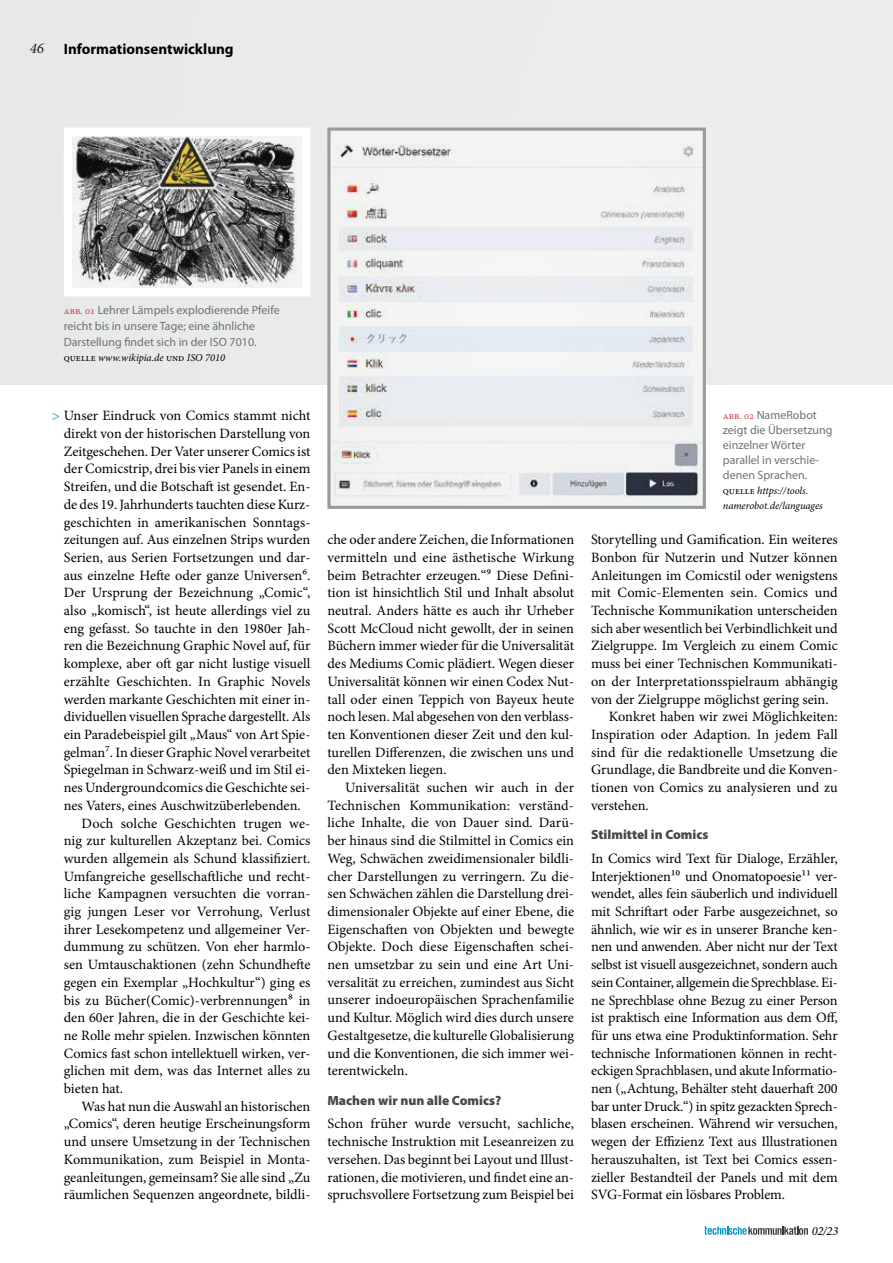
<style>
.page{position:relative;width:893px;height:1263px;background:#fff}
.page>*{position:absolute;margin:0;border:0;box-sizing:border-box;transform-origin:0 0}
.t1{font:700 15px "Myriad Pro";color:#000}
.t2{font:italic 15px "Minion Pro";color:#000}
.t3{font:14.25px/17.7px "Minion Pro";letter-spacing:-.005em;color:#000;text-align:justify}
.t4{font:14.25px "Minion Pro";letter-spacing:.015em;color:#000}
.t5{font:900 13.35px "Myriad Pro";color:#474847}
.t6{font:italic 12.45px "Minion Pro";color:#000}
.t7{font:12px/14.9px "Myriad Pro";color:#6b7471}
.t8{font:italic 10.5px/15px "Minion Pro";letter-spacing:-.005em;color:#000}
.s1{font-family:"Minion Pro";font-size:10.5px;color:#d43b4f}
.s2{font-style:normal}
.s3{font-style:italic;color:#0090c9}
</style>
<div class="page">
<svg style="left:705px;top:1226px;width:103px;height:9px"></svg>
<div style="left:0;top:0;width:893px;height:385px;background:#ebebeb"></div>
<div style="left:64px;top:128px;width:246px;height:168px;background:#fff"></div>
<svg style="left:72px;top:136px;width:230px;height:152px"></svg>
<svg style="left:327px;top:128px;width:379px;height:381px"></svg>
<p class="t2" style="left:30px;top:38px;width:16px">46</p>
<p class="t1" style="left:64px;top:39px;width:171px">Informationsentwicklung</p>
<p class="t7" style="left:64px;top:302px;width:217px;line-height:15.8px"><span class="s1">abb. 01</span> Lehrer Lämpels explodierende Pfeife reicht bis in unsere Tage; eine ähnliche<br>Darstellung findet sich in der ISO 7010.</p>
<p class="t8" style="left:64px;top:350px;width:163px"><span class="s2">quelle</span> www.wikipia.de <span class="s2">und</span> ISO 7010</p>
<p class="t3" style="left:51px;top:407px;width:261px"><span class="s3">&gt;</span> Unser Eindruck von Comics stammt nicht</p>
<p class="t3" style="left:64px;top:425px;width:248px">direkt von der historischen Darstellung von</p>
<p class="t3" style="left:64px;top:442px;width:248px">Zeitgeschehen. Der Vater unserer Comics ist</p>
<p class="t3" style="left:64px;top:460px;width:248px">der Comicstrip, drei bis vier Panels in einem</p>
<p class="t3" style="left:64px;top:478px;width:248px">Streifen, und die Botschaft ist gesendet. En-</p>
<p class="t3" style="left:64px;top:495px;width:248px">de des 19. Jahrhunderts tauchten diese Kurz-</p>
<p class="t3" style="left:64px;top:513px;width:248px">geschichten in amerikanischen Sonntags-</p>
<p class="t3" style="left:64px;top:531px;width:248px">zeitungen auf. Aus einzelnen Strips wurden</p>
<p class="t3" style="left:64px;top:549px;width:248px">Serien, aus Serien Fortsetzungen und dar-</p>
<p class="t3" style="left:64px;top:566px;width:248px">aus einzelne Hefte oder ganze Universen⁶.</p>
<p class="t3" style="left:64px;top:584px;width:248px">Der Ursprung der Bezeichnung „Comic“,</p>
<p class="t3" style="left:64px;top:602px;width:248px">also „komisch“, ist heute allerdings viel zu</p>
<p class="t3" style="left:64px;top:619px;width:248px">eng gefasst. So tauchte in den 1980er Jah-</p>
<p class="t3" style="left:64px;top:637px;width:248px">ren die Bezeichnung Graphic Novel auf, für</p>
<p class="t3" style="left:64px;top:655px;width:248px">komplexe, aber oft gar nicht lustige visuell</p>
<p class="t3" style="left:64px;top:672px;width:248px">erzählte Geschichten. In Graphic Novels</p>
<p class="t3" style="left:64px;top:690px;width:248px">werden markante Geschichten mit einer in-</p>
<p class="t3" style="left:64px;top:708px;width:248px">dividuellen visuellen Sprache dargestellt. Als</p>
<p class="t3" style="left:64px;top:726px;width:248px">ein Paradebeispiel gilt „Maus“ von Art Spie-</p>
<p class="t3" style="left:64px;top:743px;width:248px">gelman⁷. In dieser Graphic Novel verarbeitet</p>
<p class="t3" style="left:64px;top:761px;width:248px">Spiegelman in Schwarz-weiß und im Stil ei-</p>
<p class="t3" style="left:64px;top:779px;width:248px">nes Undergroundcomics die Geschichte sei-</p>
<p class="t3" style="left:64px;top:796px;width:238px">nes Vaters, eines Auschwitzüberlebenden.</p>
<p class="t4" style="left:82px;top:813px;width:230px">Doch solche Geschichten trugen we-</p>
<p class="t3" style="left:64px;top:832px;width:248px">nig zur kulturellen Akzeptanz bei. Comics</p>
<p class="t3" style="left:64px;top:849px;width:248px">wurden allgemein als Schund klassifiziert.</p>
<p class="t3" style="left:64px;top:867px;width:248px">Umfangreiche gesellschaftliche und recht-</p>
<p class="t3" style="left:64px;top:885px;width:248px">liche Kampagnen versuchten die vorran-</p>
<p class="t3" style="left:64px;top:903px;width:248px">gig jungen Leser vor Verrohung, Verlust</p>
<p class="t3" style="left:64px;top:920px;width:248px">ihrer Lesekompetenz und allgemeiner Ver-</p>
<p class="t3" style="left:64px;top:938px;width:248px">dummung zu schützen. Von eher harmlo-</p>
<p class="t3" style="left:64px;top:956px;width:248px">sen Umtauschaktionen (zehn Schundhefte</p>
<p class="t3" style="left:64px;top:973px;width:248px">gegen ein Exemplar „Hochkultur“) ging es</p>
<p class="t3" style="left:64px;top:991px;width:248px">bis zu Bücher(Comic)-verbrennungen⁸ in</p>
<p class="t3" style="left:64px;top:1009px;width:248px">den 60er Jahren, die in der Geschichte kei-</p>
<p class="t3" style="left:64px;top:1026px;width:248px">ne Rolle mehr spielen. Inzwischen könnten</p>
<p class="t3" style="left:64px;top:1044px;width:248px">Comics fast schon intellektuell wirken, ver-</p>
<p class="t3" style="left:64px;top:1062px;width:248px">glichen mit dem, was das Internet alles zu</p>
<p class="t3" style="left:64px;top:1080px;width:61px">bieten hat.</p>
<p class="t3" style="left:82px;top:1097px;width:230px">Was hat nun die Auswahl an historischen</p>
<p class="t3" style="left:64px;top:1115px;width:248px">„Comics“, deren heutige Erscheinungsform</p>
<p class="t3" style="left:64px;top:1133px;width:248px">und unsere Umsetzung in der Technischen</p>
<p class="t3" style="left:64px;top:1150px;width:248px">Kommunikation, zum Beispiel in Monta-</p>
<p class="t3" style="left:64px;top:1168px;width:248px">geanleitungen, gemeinsam? Sie alle sind „Zu</p>
<p class="t3" style="left:64px;top:1186px;width:248px">räumlichen Sequenzen angeordnete, bildli-</p>
<p class="t3" style="left:327px;top:531px;width:248px">che oder andere Zeichen, die Informationen vermitteln und eine ästhetische Wirkung beim Betrachter erzeugen.“⁹ Diese Defini&shy;tion ist hinsichtlich Stil und Inhalt absolut neutral. Anders hätte es auch ihr Urheber Scott McCloud nicht gewollt, der in seinen Büchern immer wieder für die Universalität des Mediums Comic plädiert. Wegen dieser Universalität können wir einen Codex Nut&shy;tall oder einen Teppich von Bayeux heute noch lesen. Mal abgesehen von den verblass&shy;ten Konventionen dieser Zeit und den kul&shy;turellen Differenzen, die zwischen uns und den Mixteken liegen.</p>
<p class="t3" style="left:327px;top:779px;width:248px;text-indent:18px">Universalität suchen wir auch in der Technischen Kommunikation: verständ&shy;liche Inhalte, die von Dauer sind. Darü&shy;ber hinaus sind die Stilmittel in Comics ein Weg, Schwächen zweidimensionaler bildli&shy;cher Darstellungen zu verringern. Zu die&shy;sen Schwächen zählen die Darstellung drei&shy;dimensionaler Objekte auf einer Ebene, die Eigenschaften von Objekten und bewegte Objekte. Doch diese Eigenschaften schei&shy;nen umsetzbar zu sein und eine Art Uni&shy;versalität zu erreichen, zumindest aus Sicht unserer indoeuropäischen Sprachenfamilie und Kultur. Möglich wird dies durch unsere Gestaltgesetze, die kulturelle Globalisierung und die Konventionen, die sich immer wei&shy;terentwickeln.</p>
<p class="t5" style="left:327px;top:1091px;width:175px">Machen wir nun alle Comics?</p>
<p class="t3" style="left:327px;top:1115px;width:248px">Schon früher wurde versucht, sachliche, technische Instruktion mit Leseanreizen zu versehen. Das beginnt bei Layout und Illust&shy;rationen, die motivieren, und findet eine an&shy;spruchsvollere Fortsetzung zum Beispiel bei</p>
<p class="t7" style="left:723px;top:408px;width:111px"><span class="s1">abb. 02</span> NameRobot zeigt die Übersetzung einzelner Wörter parallel in verschie&shy;denen Sprachen.</p>
<p class="t8" style="left:723px;top:483px;width:101px"><span class="s2">quelle</span> https://tools. namerobot.de/languages</p>
<p class="t3" style="left:591px;top:531px;width:248px">Storytelling und Gamification. Ein weiteres</p>
<p class="t3" style="left:591px;top:549px;width:248px">Bonbon für Nutzerin und Nutzer können</p>
<p class="t3" style="left:591px;top:566px;width:248px">Anleitungen im Comicstil oder wenigstens</p>
<p class="t3" style="left:591px;top:584px;width:248px">mit Comic-Elementen sein. Comics und</p>
<p class="t3" style="left:591px;top:602px;width:248px">Technische Kommunikation unterscheiden</p>
<p class="t3" style="left:591px;top:619px;width:248px">sich aber wesentlich bei Verbindlichkeit und</p>
<p class="t3" style="left:591px;top:637px;width:248px">Zielgruppe. Im Vergleich zu einem Comic</p>
<p class="t3" style="left:591px;top:655px;width:248px">muss bei einer Technischen Kommunikati-</p>
<p class="t3" style="left:591px;top:672px;width:248px">on der Interpretationsspielraum abhängig</p>
<p class="t3" style="left:591px;top:690px;width:239px">von der Zielgruppe möglichst gering sein.</p>
<p class="t3" style="left:609px;top:708px;width:230px">Konkret haben wir zwei Möglichkeiten:</p>
<p class="t3" style="left:591px;top:726px;width:248px">Inspiration oder Adaption. In jedem Fall</p>
<p class="t3" style="left:591px;top:743px;width:248px">sind für die redaktionelle Umsetzung die</p>
<p class="t3" style="left:591px;top:761px;width:248px">Grundlage, die Bandbreite und die Konven-</p>
<p class="t3" style="left:591px;top:779px;width:248px">tionen von Comics zu analysieren und zu</p>
<p class="t3" style="left:591px;top:796px;width:59px">verstehen.</p>
<p class="t5" style="left:591px;top:826px;width:119px">Stilmittel in Comics</p>
<p class="t3" style="left:591px;top:849px;width:248px">In Comics wird Text für Dialoge, Erzähler, Interjektionen¹⁰ und Onomatopoesie¹¹ ver&shy;wendet, alles fein säuberlich und individuell mit Schriftart oder Farbe ausgezeichnet, so ähnlich, wie wir es in unserer Branche ken&shy;nen und anwenden. Aber nicht nur der Text selbst ist visuell ausgezeichnet, sondern auch sein Container, allgemein die Sprechblase. Ei&shy;ne Sprechblase ohne Bezug zu einer Person ist praktisch eine Information aus dem Off, für uns etwa eine Produktinformation. Sehr technische Informationen können in recht&shy;eckigen Sprachblasen, und akute Informatio&shy;nen („Achtung, Behälter steht dauerhaft 200 bar unter Druck.“) in spitz gezackten Sprech&shy;blasen erscheinen. Während wir versuchen, wegen der Effizienz Text aus Illustrationen herauszuhalten, ist Text bei Comics essen&shy;zieller Bestandteil der Panels und mit dem SVG-Format ein lösbares Problem.</p>
<p class="t6" style="left:812px;top:1222px;width:28px">02/23</p>
</div>
